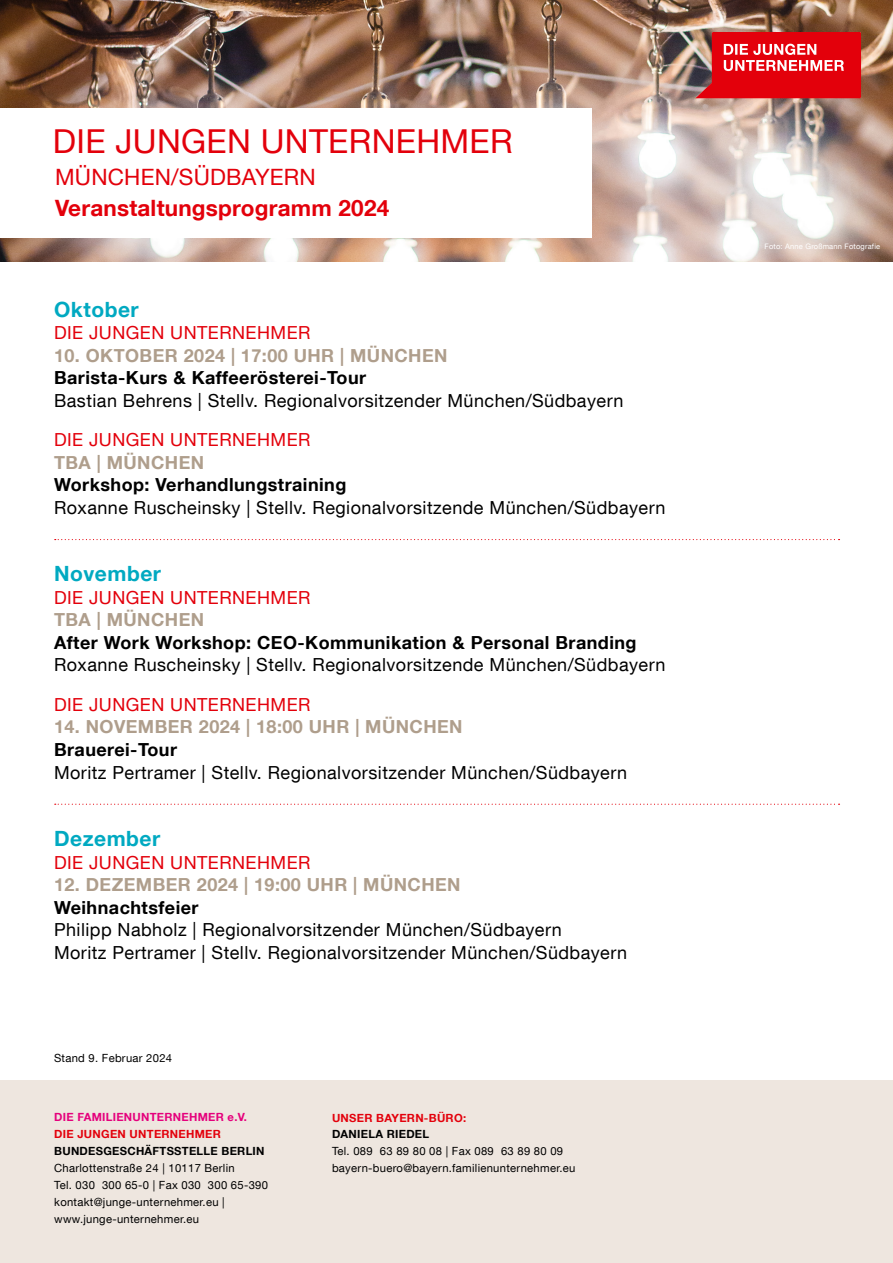
<style>
.page{position:relative;width:893px;height:1263px;background:#fff}
.page>*{position:absolute;margin:0;border:0;box-sizing:border-box;transform-origin:0 0}
.t1{font:33px "Helvetica Neue LT Com";letter-spacing:.01em;color:#e3000b}
.t2{font:700 22.5px "Helvetica Neue LT Com";letter-spacing:.01em;color:#e3000b}
.t3{font:22.5px "Helvetica Neue LT Com";letter-spacing:.01em;color:#e3000b}
.t4{font:700 21px "Helvetica Neue LT Com";letter-spacing:.025em;color:#00a9c1}
.t5{font:18px/22.5px "Helvetica Neue LT Com";letter-spacing:.025em;color:#000}
.t6{font:700 18px "Helvetica Neue LT Com";letter-spacing:.025em;color:#000}
.t7{font:700 18px "Helvetica Neue LT Com";letter-spacing:.025em;color:#af9e8c}
.t8{font:18px "Helvetica Neue LT Com";letter-spacing:.025em;color:#e3000b}
.t9{font:11.25px/17px "Helvetica Neue LT Com";letter-spacing:.025em;color:#000}
.t10{font:700 11.25px "Helvetica Neue LT Com";letter-spacing:.025em;color:#000}
.t11{font:700 11.25px "Helvetica Neue LT Com";letter-spacing:.025em;color:#e3000b}
.t12{font:700 11.25px "Helvetica Neue LT Com";letter-spacing:.025em;color:#e5007c}
.t13{font:7.5px "Helvetica Neue LT Com";letter-spacing:.025em;color:#fff}
</style>
<div class="page">
<div style="left:0;top:1080px;width:893px;height:183px;background:#eee6df"></div>
<img style="left:0;top:0;width:893px;height:261px">
<svg style="left:695px;top:32px;width:166px;height:66px;background:#dd262e"></svg>
<svg style="left:55px;top:539px;width:784px;height:1px"></svg>
<div style="left:0;top:108px;width:591px;height:130px;background:#fff"></div>
<svg style="left:55px;top:804px;width:784px;height:1px"></svg>
<h1 class="t1" style="left:53px;top:121px;width:461px">DIE JUNGEN UNTERNEHMER</h1>
<p class="t3" style="left:55px;top:163px;width:262px">MÜNCHEN/SÜDBAYERN</p>
<p class="t2" style="left:55px;top:194px;width:336px">Veranstaltungsprogramm 2024</p>
<p class="t4" style="left:54px;top:296px;width:86px">Oktober</p>
<p class="t8" style="left:54px;top:322px;width:258px">DIE JUNGEN UNTERNEHMER</p>
<p class="t7" style="left:54px;top:344px;width:395px">10. OKTOBER 2024 | 17:00 UHR | MÜNCHEN</p>
<p class="t6" style="left:54px;top:367px;width:314px">Barista-Kurs &amp; Kaffeerösterei-Tour</p>
<p class="t5" style="left:54px;top:389px;width:571px">Bastian Behrens | Stellv. Regionalvorsitzender München/Südbayern</p>
<p class="t8" style="left:54px;top:429px;width:258px">DIE JUNGEN UNTERNEHMER</p>
<p class="t7" style="left:54px;top:451px;width:152px">TBA | MÜNCHEN</p>
<p class="t6" style="left:54px;top:474px;width:294px">Workshop: Verhandlungstraining</p>
<p class="t5" style="left:54px;top:496px;width:613px">Roxanne Ruscheinsky | Stellv. Regionalvorsitzende München/Südbayern</p>
<p class="t4" style="left:54px;top:561px;width:109px">November</p>
<p class="t8" style="left:54px;top:586px;width:258px">DIE JUNGEN UNTERNEHMER</p>
<p class="t7" style="left:54px;top:609px;width:152px">TBA | MÜNCHEN</p>
<p class="t6" style="left:54px;top:631px;width:584px">After Work Workshop: CEO-Kommunikation &amp; Personal Branding</p>
<p class="t5" style="left:54px;top:653px;width:613px">Roxanne Ruscheinsky | Stellv. Regionalvorsitzende München/Südbayern</p>
<p class="t8" style="left:54px;top:693px;width:258px">DIE JUNGEN UNTERNEHMER</p>
<p class="t7" style="left:54px;top:716px;width:410px">14. NOVEMBER 2024 | 18:00 UHR | MÜNCHEN</p>
<p class="t6" style="left:54px;top:738px;width:125px">Brauerei-Tour</p>
<p class="t5" style="left:54px;top:760px;width:575px">Moritz Pertramer | Stellv. Regionalvorsitzender München/Südbayern</p>
<p class="t4" style="left:54px;top:825px;width:108px">Dezember</p>
<p class="t8" style="left:54px;top:851px;width:258px">DIE JUNGEN UNTERNEHMER</p>
<p class="t7" style="left:54px;top:873px;width:408px">12. DEZEMBER 2024 | 19:00 UHR | MÜNCHEN</p>
<p class="t6" style="left:54px;top:896px;width:146px">Weihnachtsfeier</p>
<p class="t5" style="left:54px;top:918px;width:575px">Philipp Nabholz | Regionalvorsitzender München/Südbayern<br>Moritz Pertramer | Stellv. Regionalvorsitzender München/Südbayern</p>
<p class="t9" style="left:54px;top:1049px;width:120px">Stand 9. Februar 2024</p>
<p class="t12" style="left:54px;top:1110px;width:194px">DIE FAMILIENUNTERNEHMER e.V.</p>
<p class="t11" style="left:54px;top:1127px;width:168px">DIE JUNGEN UNTERNEHMER</p>
<p class="t10" style="left:54px;top:1144px;width:212px">BUNDESGESCHÄFTSSTELLE BERLIN</p>
<p class="t9" style="left:54px;top:1159px;width:215px">Charlottenstraße 24 | 10117 Berlin<br>Tel. 030 300 65-0 | Fax 030 300 65-390 kontakt@junge-unternehmer.eu | www.junge-unternehmer.eu</p>
<p class="t11" style="left:332px;top:1110px;width:136px">UNSER BAYERN-BÜRO:</p>
<p class="t10" style="left:332px;top:1127px;width:99px">DANIELA RIEDEL</p>
<p class="t9" style="left:332px;top:1143px;width:245px">Tel. 089 63 89 80 08 | Fax 089 63 89 80 09 bayern-buero@bayern.familienunternehmer.eu</p>
<p class="t13" style="left:765px;top:242px;width:117px">Foto: Anne Großmann Fotografie</p>
</div>
